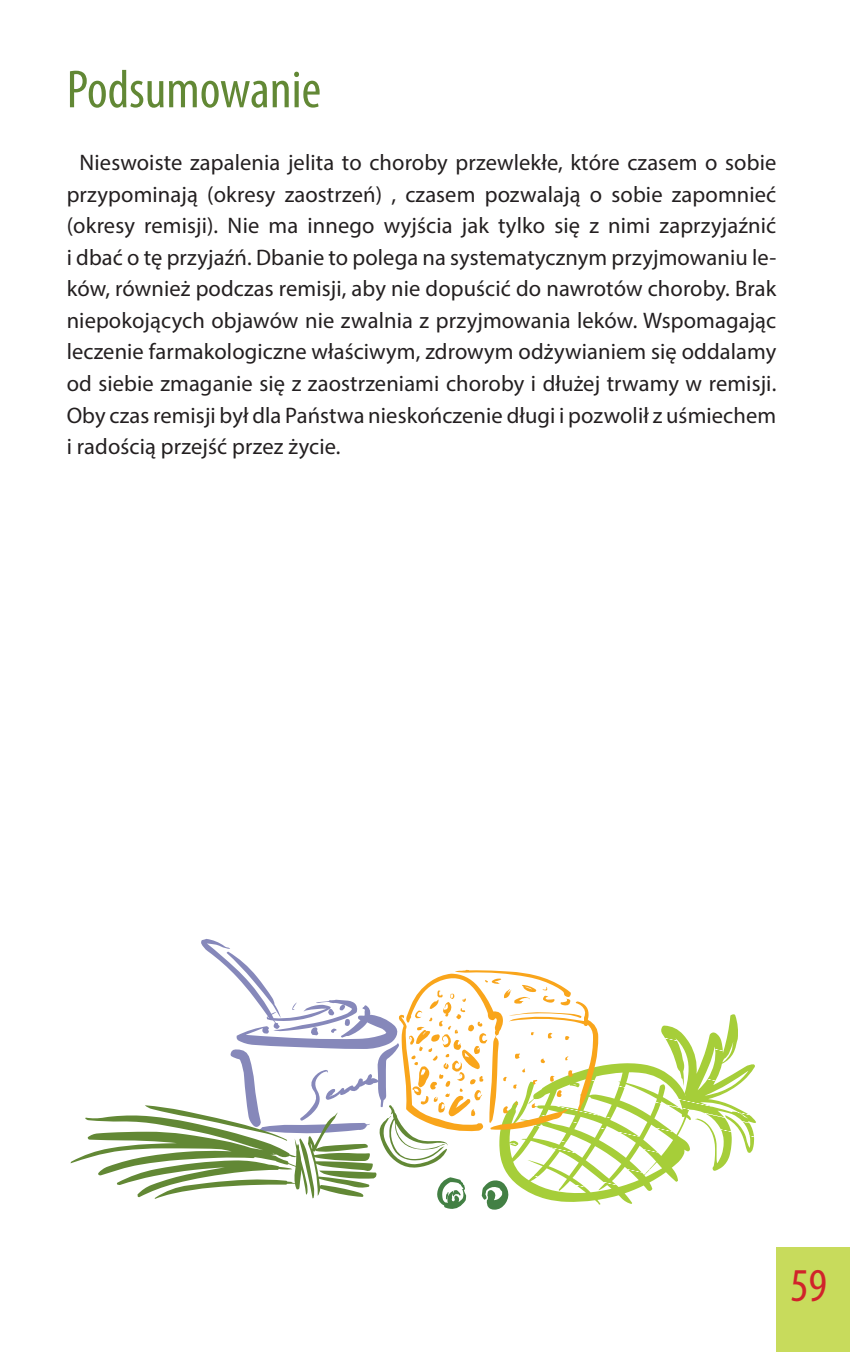
<style>
.page{position:relative;width:850px;height:1352px;background:#fff}
.page>*{position:absolute;margin:0;border:0;box-sizing:border-box;transform-origin:0 0}
.t1{font:condensed 54px "Myriad Pro";color:#628835}
.t2{font:condensed 47.25px "Myriad Pro";color:#d1232a}
.t3{font:22.5px/31.5px "Myriad Pro";letter-spacing:.005em;color:#231f20;text-align:justify}
</style>
<div class="page">
<div style="left:776px;top:1247px;width:74px;height:104px;background:#c8db5c"></div>
<svg style="left:598px;top:1014px;width:158px;height:190px"></svg>
<svg style="left:70px;top:939px;width:528px;height:271px"></svg>
<h1 class="t1" style="left:67px;top:57px;width:256px">Podsumowanie</h1>
<p class="t3" style="left:67px;top:147px;width:711px;text-indent:13px">Nieswoiste zapalenia jelita to choroby przewlekłe, które czasem o sobie przypominają (okresy zaostrzeń) , czasem pozwalają o sobie zapomnieć (okresy remisji). Nie ma innego wyjścia jak tylko się z nimi zaprzyjaźnić i dbać o tę przyjaźń. Dbanie to polega na systematycznym przyjmowaniu le&shy;ków, również podczas remisji, aby nie dopuścić do nawrotów choroby. Brak niepokojących objawów nie zwalnia z przyjmowania leków. Wspomagając leczenie farmakologiczne właściwym, zdrowym odżywianiem się oddalamy od siebie zmaganie się z zaostrzeniami choroby i dłużej trwamy w remisji.<br>Oby czas remisji był dla Państwa nieskończenie długi i pozwolił z uśmiechem i radością przejść przez życie.</p>
<h2 class="t2" style="left:791px;top:1256px;width:38px">59</h2>
</div>
